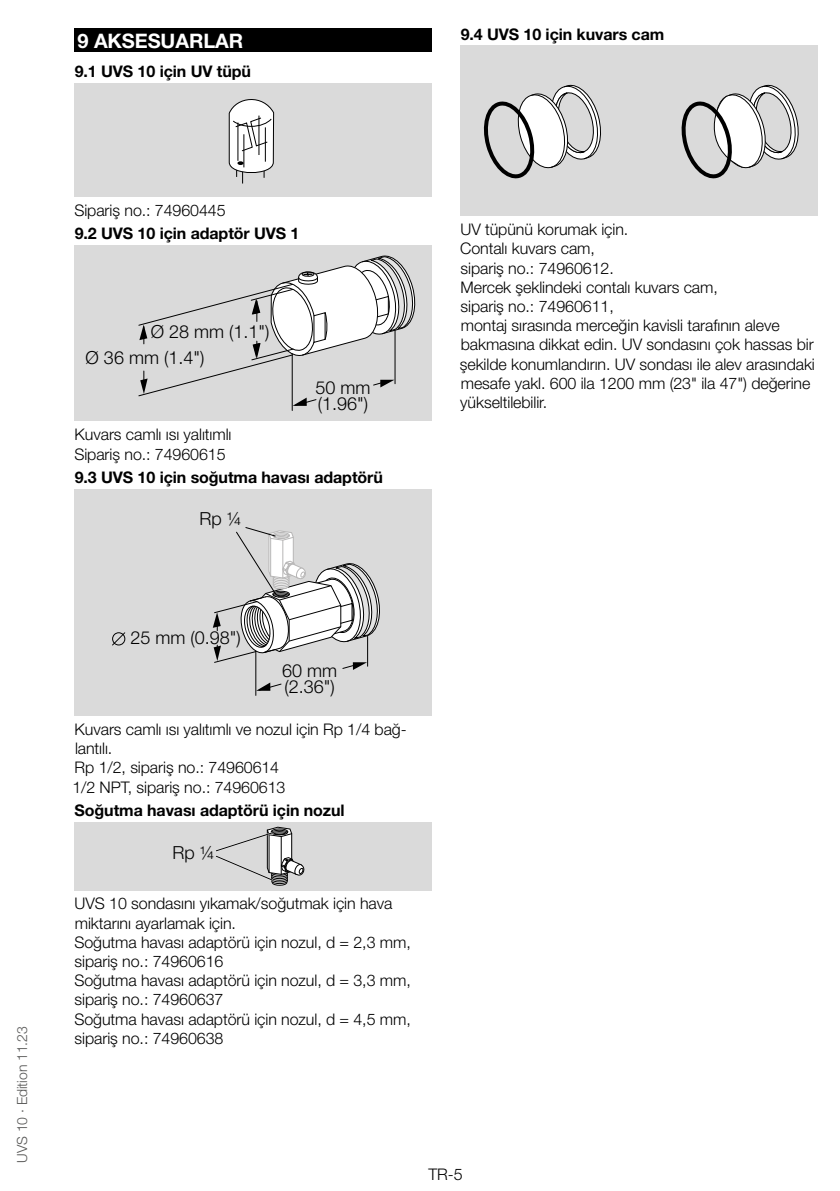
<style>
.page{position:relative;width:840px;height:1191px;background:#fff}
.page>*{position:absolute;margin:0;border:0;box-sizing:border-box;transform-origin:0 0}
.t1{font:700 20px "Helvetica Neue LT Pro";letter-spacing:-.005em;color:#fff}
.t2{font:300 18px/16px "Helvetica Neue LT Pro";color:#000}
.t3{font:300 16px/19.2px "Helvetica Neue LT Pro";letter-spacing:-.005em;color:#000}
.t4{font:700 16px "Helvetica Neue LT Pro";letter-spacing:-.005em;color:#000}
.t5{font:300 14px "Helvetica Neue LT Pro";letter-spacing:-.005em;color:#575756}
</style>
<div class="page">
<div style="left:74px;top:28px;width:357px;height:24px;background:#000"></div>
<div style="left:74px;top:83px;width:357px;height:114px;background:#dadada"></div>
<svg style="left:228px;top:99px;width:47px;height:84px"></svg>
<div style="left:74px;top:245px;width:357px;height:176px;background:#dadada"></div>
<hr style="left:292px;top:354px;width:1px;height:56px;background:#000">
<svg style="left:138px;top:255px;width:278px;height:151px"></svg>
<div style="left:74px;top:489px;width:357px;height:226px;background:#dadada"></div>
<svg style="left:256px;top:682px;width:26px;height:9px"></svg>
<hr style="left:255px;top:651px;width:1px;height:44px;background:#000">
<svg style="left:213px;top:527px;width:167px;height:143px"></svg>
<svg style="left:112px;top:632px;width:13px;height:13px"></svg>
<div style="left:74px;top:822px;width:357px;height:68px;background:#dadada"></div>
<svg style="left:216px;top:826px;width:88px;height:60px"></svg>
<div style="left:459px;top:46px;width:357px;height:170px;background:#dadada"></div>
<svg style="left:483px;top:84px;width:118px;height:95px"></svg>
<svg style="left:681px;top:84px;width:118px;height:95px"></svg>
<p class="t1" style="left:77px;top:28px;width:165px">9 AKSESUARLAR</p>
<p class="t4" style="left:75px;top:62px;width:178px">9.1 UVS 10 için UV tüpü</p>
<p class="t4" style="left:460px;top:24px;width:205px">9.4 UVS 10 için kuvars cam</p>
<p class="t5" style="left:13px;top:1162px;width:138px;rotate:-90deg">UVS 10 · Edition 11.23</p>
<p class="t3" style="left:74px;top:200px;width:153px">Sipariş no.: 74960445</p>
<p class="t4" style="left:75px;top:224px;width:226px">9.2 UVS 10 için adaptör UVS 1</p>
<p class="t2" style="left:86px;top:318px;width:185px;line-height:26px;text-indent:65px">Ø 28 mm (1.1")<br>Ø 36 mm (1.4")</p>
<p class="t2" style="left:315px;top:379px;width:57px">50 mm (1.96")</p>
<p class="t3" style="left:74px;top:425px;width:159px">Kuvars camlı ısı yalıtımlı<br>Sipariş no.: 74960615</p>
<p class="t4" style="left:75px;top:467px;width:309px">9.3 UVS 10 için soğutma havası adaptörü</p>
<p class="t2" style="left:199px;top:510px;width:44px">Rp ¼</p>
<p class="t2" style="left:130px;top:629px;width:112px">25 mm (0.98")</p>
<p class="t2" style="left:282px;top:662px;width:57px">60 mm (2.36")</p>
<p class="t3" style="left:72px;top:719px;width:335px">Kuvars camlı ısı yalıtımlı ve nozul için Rp 1/4 bağ&shy;lantılı.<br>Rp 1/2, sipariş no.: 74960614<br>1/2 NPT, sipariş no.: 74960613</p>
<p class="t4" style="left:74px;top:800px;width:271px">Soğutma havası adaptörü için nozul</p>
<p class="t2" style="left:172px;top:844px;width:44px">Rp ¼</p>
<p class="t3" style="left:74px;top:893px;width:338px">UVS 10 sondasını yıkamak/soğutmak için hava miktarını ayarlamak için.<br>Soğutma havası adaptörü için nozul, d = 2,3 mm, sipariş no.: 74960616<br>Soğutma havası adaptörü için nozul, d = 3,3 mm, sipariş no.: 74960637<br>Soğutma havası adaptörü için nozul, d = 4,5 mm, sipariş no.: 74960638</p>
<p class="t3" style="left:459px;top:219px;width:356px">UV tüpünü korumak için.<br>Contalı kuvars cam,<br>sipariş no.: 74960612.<br>Mercek şeklindeki contalı kuvars cam,<br>sipariş no.: 74960611,<br>montaj sırasında merceğin kavisli tarafının aleve bakmasına dikkat edin. UV sondasını çok hassas bir şekilde konumlandırın. UV sondası ile alev arasındaki mesafe yakl. 600 ila 1200 mm (23" ila 47") değerine yükseltilebilir.</p>
<p class="t3" style="left:428px;top:1164px;width:36px">TR-5</p>
</div>
